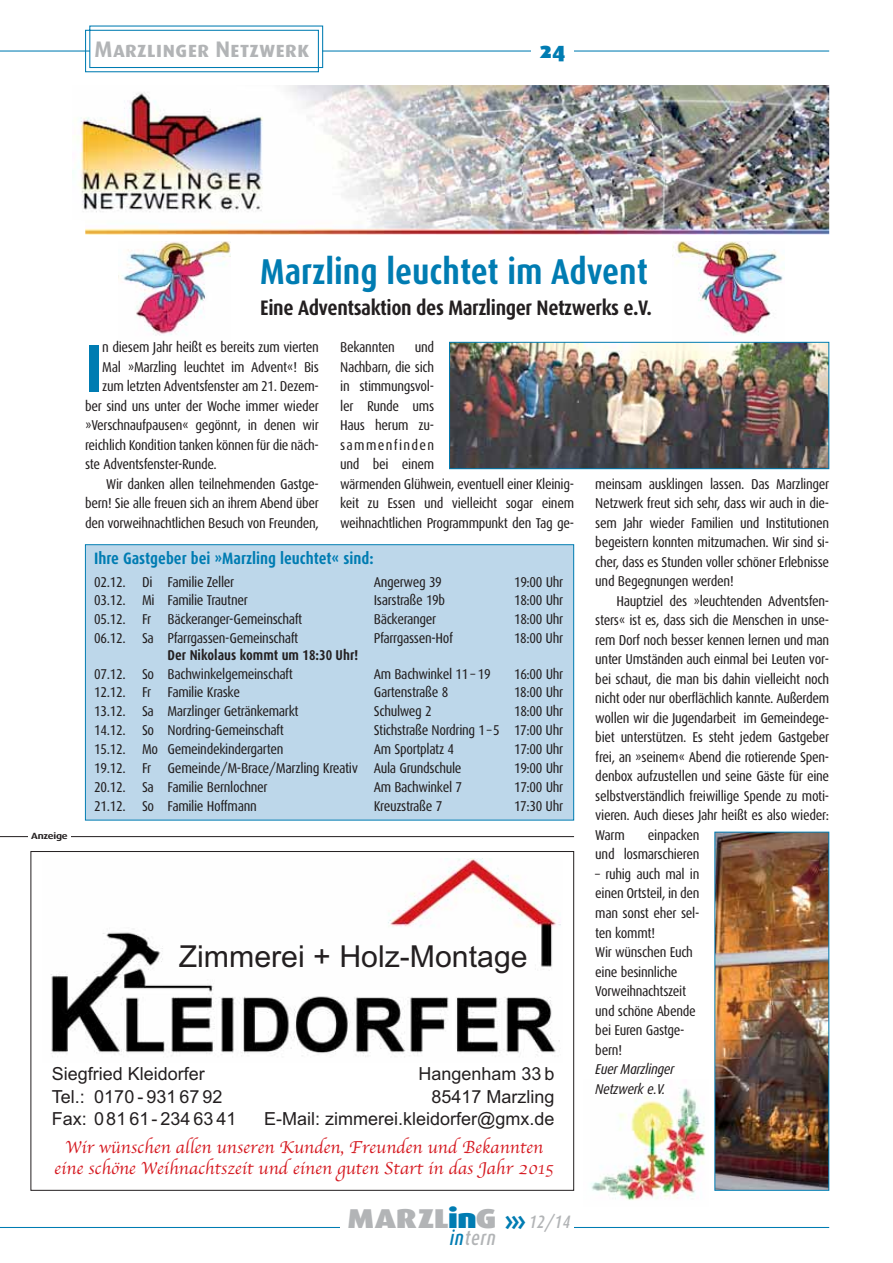
<style>
.page{position:relative;width:893px;height:1263px;background:#fff}
.page>*{position:absolute;margin:0;border:0;box-sizing:border-box;transform-origin:0 0}
.t1{font:700 67.2px "Dax Condensed";color:#007cb2}
.t2{font:700 36px "Dax Condensed";color:#007cb2}
.t3{font:30.3px "Arial";color:#231f20}
.t4{font:900 27.3px "Dax Wide";letter-spacing:-.015em;color:#b2b4b6}
.t5{font:22.5px "Dax Bold Caps";color:#b2b4b6}
.t6{font:22.5px "Dax Black Caps";color:#007cb2}
.t7{font:700 21px "Dax Condensed";letter-spacing:-.02em;color:#231f20}
.t8{font:italic 500 20.7px "Dax Condensed";letter-spacing:.045em;color:#b2b4b6;scale:.91 1}
.t9{font:18px "Arial";color:#231f20}
.t10{font:18px/21px "Apple Chancery";color:#d51a21;text-align:center}
.t11{font:700 16.5px "Dax Condensed";color:#007cb2}
.t12{font:14.25px/19.5px "Dax Condensed";letter-spacing:-.025em;color:#231f20}
.t13{font:700 14.25px "Dax Condensed";color:#231f20}
.t14{font:italic 14.25px/19.5px "Dax Condensed";letter-spacing:-.025em;color:#231f20}
.t15{font:700 9px "Dax Wide";letter-spacing:-.02em;color:#231f20}
.s1{color:#007cb2}
.s2{font-weight:700;font-size:28.5px;color:#007cb2}
.s3{font-family:"Dax Condensed";font-weight:500;font-style:italic;font-size:18px}
</style>
<div class="page">
<img style="left:591px;top:1088px;width:115px;height:112px">
<img style="left:118px;top:241px;width:112px;height:95px">
<img style="left:672px;top:241px;width:111px;height:95px">
<hr style="left:0;top:50px;width:829px;height:2px;background:#007cb2">
<svg style="left:85px;top:25px;width:239px;height:48px"></svg>
<div style="left:531px;top:30px;width:43px;height:42px;background:#fff"></div>
<hr style="left:0;top:1227px;width:829px;height:1px;background:#007cb2">
<div style="left:340px;top:1221px;width:234px;height:18px;background:#fff"></div>
<hr style="left:0;top:836px;width:574px;height:1px;background:#231f20">
<div style="left:28px;top:832px;width:43px;height:11px;background:#fff"></div>
<img style="left:51px;top:858px;width:510px;height:199px">
<img style="left:73px;top:85px;width:756px;height:150px">
<div style="left:86px;top:545px;width:487px;height:275px;background:#bdd7ea"></div>
<div style="left:85px;top:544px;width:489px;height:276px;border:1px solid #007cb2"></div>
<img style="left:451px;top:344px;width:376px;height:123px">
<div style="left:449px;top:342px;width:380px;height:127px;border:1px solid #007cb2"></div>
<img style="left:716px;top:834px;width:111px;height:355px">
<div style="left:714px;top:832px;width:115px;height:359px;border:1px solid #007cb2"></div>
<h3 class="t5" style="left:95px;top:36px;width:216px">Marzlinger Netzwerk</h3>
<h3 class="t6" style="left:540px;top:37px;width:27px">24</h3>
<h2 class="t2" style="left:260px;top:253px;width:389px">Marzling leuchtet im Advent</h2>
<h3 class="t7" style="left:260px;top:297px;width:393px">Eine Adventsaktion des Marzlinger Netzwerks e.V.</h3>
<h1 class="t1" style="left:85px;top:334px;width:19px">I</h1>
<p class="t12" style="left:102px;top:338px;width:218px">n diesem Jahr heißt es bereits zum vierten</p>
<p class="t12" style="left:102px;top:358px;width:218px">Mal »Marzling leuchtet im Advent«! Bis</p>
<p class="t12" style="left:102px;top:377px;width:218px">zum letzten Adventsfenster am 21. Dezem-</p>
<p class="t12" style="left:85px;top:397px;width:235px">ber sind uns unter der Woche immer wieder</p>
<p class="t12" style="left:85px;top:416px;width:235px">»Verschnaufpausen« gegönnt, in denen wir</p>
<p class="t12" style="left:85px;top:436px;width:235px">reichlich Kondition tanken können für die näch-</p>
<p class="t12" style="left:85px;top:455px;width:133px">ste Adventsfenster-Runde.</p>
<p class="t12" style="left:106px;top:475px;width:214px">Wir danken allen teilnehmenden Gastge-</p>
<p class="t12" style="left:85px;top:494px;width:235px">bern! Sie alle freuen sich an ihrem Abend über</p>
<p class="t12" style="left:85px;top:514px;width:235px">den vorweihnachtlichen Besuch von Freunden,</p>
<p class="t12" style="left:340px;top:338px;width:235px;text-indent:75px">und<br>Nachbarn, die sich<br>in stimmungsvol-<br>ler Runde ums<br>Haus herum zu-<br>sammenfinden<br>und bei einem<br>wärmenden Glühwein, eventuell einer Kleinig&shy;keit zu Essen und vielleicht sogar einem weihnachtlichen Programmpunkt den Tag ge-</p>
<p class="t12" style="left:340px;top:338px;width:56px">Bekannten</p>
<p class="t15" style="left:31px;top:830px;width:38px">Anzeige</p>
<p class="t11" style="left:94px;top:550px;width:281px">Ihre Gastgeber bei »Marzling leuchtet« sind:</p>
<p class="t12" style="left:94px;top:572px;width:142px">02.12. Di Familie Zeller</p>
<p class="t12" style="left:374px;top:572px;width:70px">Angerweg 39</p>
<p class="t12" style="left:514px;top:572px;width:51px">19:00 Uhr</p>
<p class="t12" style="left:94px;top:591px;width:155px">03.12. Mi Familie Trautner</p>
<p class="t12" style="left:374px;top:591px;width:73px">Isarstraße 19b</p>
<p class="t12" style="left:514px;top:591px;width:51px">18:00 Uhr</p>
<p class="t12" style="left:94px;top:610px;width:210px">05.12. Fr Bäckeranger-Gemeinschaft</p>
<p class="t12" style="left:374px;top:610px;width:64px">Bäckeranger</p>
<p class="t12" style="left:514px;top:610px;width:51px">18:00 Uhr</p>
<p class="t12" style="left:94px;top:629px;width:206px">06.12. Sa Pfarrgassen-Gemeinschaft</p>
<p class="t12" style="left:374px;top:629px;width:81px">Pfarrgassen-Hof</p>
<p class="t12" style="left:514px;top:629px;width:51px">18:00 Uhr</p>
<p class="t13" style="left:168px;top:647px;width:192px">Der Nikolaus kommt um 18:30 Uhr!</p>
<p class="t12" style="left:94px;top:664px;width:200px">07.12. So Bachwinkelgemeinschaft</p>
<p class="t12" style="left:374px;top:664px;width:118px">Am Bachwinkel 11 – 19</p>
<p class="t12" style="left:514px;top:664px;width:51px">16:00 Uhr</p>
<p class="t12" style="left:94px;top:683px;width:147px">12.12. Fr Familie Kraske</p>
<p class="t12" style="left:374px;top:683px;width:76px">Gartenstraße 8</p>
<p class="t12" style="left:514px;top:683px;width:51px">18:00 Uhr</p>
<p class="t12" style="left:94px;top:702px;width:206px">13.12. Sa Marzlinger Getränkemarkt</p>
<p class="t12" style="left:374px;top:702px;width:60px">Schulweg 2</p>
<p class="t12" style="left:514px;top:702px;width:51px">18:00 Uhr</p>
<p class="t12" style="left:94px;top:721px;width:191px">14.12. So Nordring-Gemeinschaft</p>
<p class="t12" style="left:374px;top:721px;width:191px">Stichstraße Nordring 1 – 5 17:00 Uhr</p>
<p class="t12" style="left:94px;top:740px;width:191px">15.12. Mo Gemeindekindergarten</p>
<p class="t12" style="left:374px;top:740px;width:82px">Am Sportplatz 4</p>
<p class="t12" style="left:514px;top:740px;width:51px">17:00 Uhr</p>
<p class="t12" style="left:94px;top:759px;width:369px">19.12. Fr Gemeinde/M-Brace/Marzling Kreativ Aula Grundschule</p>
<p class="t12" style="left:514px;top:759px;width:51px">19:00 Uhr</p>
<p class="t12" style="left:94px;top:778px;width:175px">20.12. Sa Familie Bernlochner</p>
<p class="t12" style="left:374px;top:778px;width:90px">Am Bachwinkel 7</p>
<p class="t12" style="left:514px;top:778px;width:51px">17:00 Uhr</p>
<p class="t12" style="left:94px;top:797px;width:164px">21.12. So Familie Hoffmann</p>
<p class="t12" style="left:374px;top:797px;width:70px">Kreuzstraße 7</p>
<p class="t12" style="left:514px;top:797px;width:51px">17:30 Uhr</p>
<h3 class="t3" style="left:179px;top:945px;width:350px">Zimmerei + Holz-Montage</h3>
<p class="t9" style="left:52px;top:1067px;width:155px">Siegfried Kleidorfer</p>
<p class="t9" style="left:418px;top:1067px;width:138px">Hangenham 33 b</p>
<p class="t9" style="left:52px;top:1090px;width:172px">Tel.: 0170 - 931 67 92</p>
<p class="t9" style="left:431px;top:1090px;width:125px">85417 Marzling</p>
<p class="t9" style="left:52px;top:1112px;width:186px">Fax: 081 61 - 234 63 41</p>
<p class="t9" style="left:264px;top:1112px;width:292px">E-Mail: zimmerei.kleidorfer@gmx.de</p>
<p class="t10" style="left:54px;top:1138px;width:501px">Wir wu¨nschen allen unseren Kunden, Freunden und Bekannten eine scho¨ne Weihnachtszeit und einen guten Start in das Jahr 2015</p>
<h3 class="t4" style="left:348px;top:1209px;width:224px">MARZL<span class="s1">in</span>G <span class="s2">›››</span> <span class="s3">12/14</span></h3>
<h3 class="t8" style="left:450px;top:1226px;width:52px"><span class="s1">in</span>tern</h3>
<p class="t12" style="left:595px;top:475px;width:235px;text-align:justify">meinsam ausklingen lassen. Das Marzlinger Netzwerk freut sich sehr, dass wir auch in die&shy;sem Jahr wieder Familien und Institutionen begeistern konnten mitzumachen. Wir sind si&shy;cher, dass es Stunden voller schöner Erlebnisse und Begegnungen werden!</p>
<p class="t12" style="left:595px;top:592px;width:235px;text-align:justify;text-indent:21px">Hauptziel des »leuchtenden Adventsfen&shy;sters« ist es, dass sich die Menschen in unse&shy;rem Dorf noch besser kennen lernen und man unter Umständen auch einmal bei Leuten vor&shy;bei schaut, die man bis dahin vielleicht noch nicht oder nur oberflächlich kannte. Außerdem wollen wir die Jugendarbeit im Gemeindege&shy;biet unterstützen. Es steht jedem Gastgeber frei, an »seinem« Abend die rotierende Spen&shy;denbox aufzustellen und seine Gäste für eine selbstverständlich freiwillige Spende zu moti&shy;vieren. Auch dieses Jahr heißt es also wieder:<br>Warm</p>
<p class="t12" style="left:595px;top:826px;width:106px;text-align:right">einpacken<br>und losmarschieren</p>
<p class="t12" style="left:595px;top:865px;width:106px">– ruhig auch mal in einen Ortsteil, in den man sonst eher sel&shy;ten kommt!<br>Wir wünschen Euch eine besinnliche<br>Vorweihnachtszeit und schöne Abende bei Euren Gastge&shy;bern!</p>
<p class="t14" style="left:595px;top:1060px;width:80px">Euer Marzlinger<br>Netzwerk e.V.</p>
</div>
